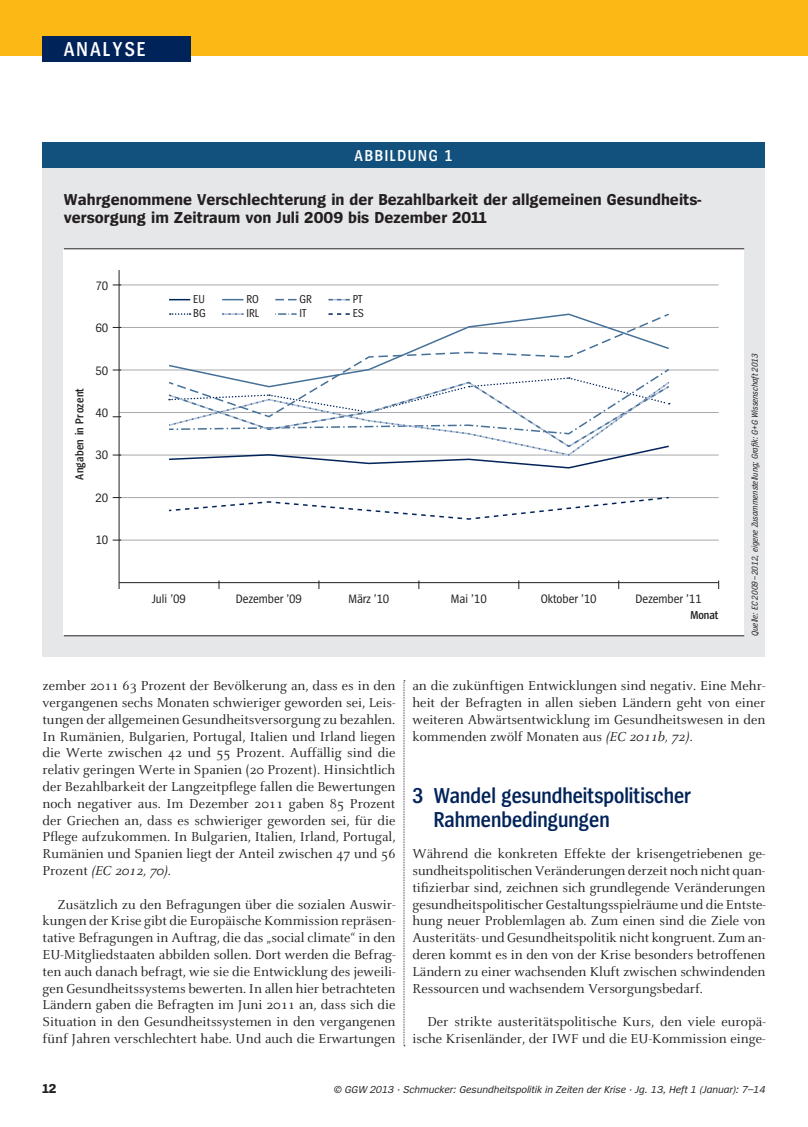
<style>
.page{position:relative;width:808px;height:1127px;background:#fff}
.page>*{position:absolute;margin:0;border:0;box-sizing:border-box;transform-origin:0 0}
.t1{font:600 22.5px/24px "Spiegel Cd";color:#002359}
.t2{font:600 21px "Spiegel Cd";color:#fff}
.t3{font:700 16.5px/18.8px "Spiegel";color:#231f20}
.t4{font:600 16.5px "Spiegel Cd";color:#fff}
.t5{font:14.25px/16.8px "Celeste";color:#231f20;text-align:justify}
.t6{font:700 13.5px "Spiegel";color:#231f20}
.t7{font:12.75px "Spiegel Cd";color:#231f20}
.t8{font:600 12px "Spiegel Cd";letter-spacing:.02em;color:#231f20}
.t9{font:12px "Spiegel Cd";color:#231f20}
.t10{font:italic 10.5px "Spiegel";color:#231f20}
.t11{font:italic 9px "Spiegel Cd";color:#231f20}
.s1{font-style:italic}
</style>
<div class="page">
<div style="left:0;top:0;width:808px;height:55px;background:#fcb814"></div>
<div style="left:43px;top:36px;width:148px;height:26px;background:#002359"></div>
<svg style="left:404px;top:680px;width:1px;height:366px"></svg>
<div style="left:43px;top:166px;width:722px;height:491px;background:#e6e7e9"></div>
<div style="left:64px;top:249px;width:680px;height:387px;background:#fff"></div>
<hr style="left:119px;top:285px;width:600px;height:1px;background:#a8a9ad">
<hr style="left:119px;top:327px;width:600px;height:1px;background:#a8a9ad">
<hr style="left:119px;top:370px;width:600px;height:1px;background:#a8a9ad">
<hr style="left:119px;top:412px;width:600px;height:1px;background:#a8a9ad">
<hr style="left:119px;top:455px;width:600px;height:1px;background:#a8a9ad">
<hr style="left:119px;top:497px;width:600px;height:1px;background:#a8a9ad">
<hr style="left:119px;top:540px;width:600px;height:1px;background:#a8a9ad">
<div style="left:43px;top:142px;width:722px;height:26px;background:#12517d"></div>
<hr style="left:64px;top:248px;width:680px;height:1px;background:#231f20">
<hr style="left:64px;top:635px;width:680px;height:1px;background:#231f20">
<hr style="left:119px;top:582px;width:600px;height:1px;background:#231f20">
<hr style="left:119px;top:270px;width:1px;height:319px;background:#231f20">
<svg style="left:169px;top:496px;width:500px;height:24px"></svg>
<svg style="left:169px;top:299px;width:21px;height:1px"></svg>
<svg style="left:222px;top:299px;width:21px;height:1px"></svg>
<svg style="left:275px;top:299px;width:22px;height:1px"></svg>
<svg style="left:328px;top:299px;width:22px;height:1px"></svg>
<svg style="left:167px;top:313px;width:504px;height:156px"></svg>
<h2 class="t2" style="left:64px;top:38px;width:83px">Analyse</h2>
<p class="t4" style="left:355px;top:147px;width:100px">Abbildung 1</p>
<p class="t3" style="left:64px;top:190px;width:639px">Wahrgenommene Verschlechterung in der Bezahlbarkeit der allgemeinen Gesundheits&shy;versorgung im Zeitraum von Juli 2009 bis Dezember 2011</p>
<p class="t8" style="left:74px;top:480px;width:93px;rotate:-90deg">Angaben in Prozent</p>
<p class="t7" style="left:95px;top:279px;width:14px">70</p>
<p class="t7" style="left:95px;top:321px;width:14px">60</p>
<p class="t7" style="left:95px;top:364px;width:14px">50</p>
<p class="t7" style="left:95px;top:406px;width:14px">40</p>
<p class="t7" style="left:95px;top:449px;width:14px">30</p>
<p class="t7" style="left:95px;top:491px;width:14px">20</p>
<p class="t7" style="left:95px;top:534px;width:14px">10</p>
<p class="t9" style="left:193px;top:293px;width:13px">EU</p>
<p class="t9" style="left:246px;top:293px;width:14px">RO</p>
<p class="t9" style="left:300px;top:293px;width:14px">GR</p>
<p class="t9" style="left:353px;top:293px;width:11px">PT</p>
<p class="t9" style="left:193px;top:307px;width:14px">BG</p>
<p class="t9" style="left:246px;top:307px;width:14px">IRL</p>
<p class="t9" style="left:300px;top:307px;width:8px">IT</p>
<p class="t9" style="left:353px;top:307px;width:13px">ES</p>
<p class="t7" style="left:152px;top:592px;width:35px">Juli ’09</p>
<p class="t7" style="left:236px;top:592px;width:68px">Dezember ’09</p>
<p class="t7" style="left:348px;top:592px;width:43px">März ’10</p>
<p class="t7" style="left:451px;top:592px;width:38px">Mai ’10</p>
<p class="t7" style="left:541px;top:592px;width:57px">Oktober ’10</p>
<p class="t7" style="left:636px;top:592px;width:68px">Dezember ’11</p>
<p class="t8" style="left:690px;top:609px;width:30px">Monat</p>
<p class="t11" style="left:750px;top:636px;width:284px;rotate:-90deg">Quelle: EC 2009– 2012, eigene Zusammenstellung; Grafik: G+G Wissenschaft 2013</p>
<p class="t5" style="left:43px;top:678px;width:354px">zember 2011 63 Prozent der Bevölkerung an, dass es in den vergangenen sechs Monaten schwieriger geworden sei, Leis&shy;tungen der allgemeinen Gesundheitsversorgung zu bezahlen.<br>In Rumänien, Bulgarien, Portugal, Italien und Irland liegen die Werte zwischen 42 und 55 Prozent. Auffällig sind die relativ geringen Werte in Spanien (20 Prozent). Hinsichtlich der Bezahlbarkeit der Langzeitpflege fallen die Bewertungen noch negativer aus. Im Dezember 2011 gaben 85 Prozent der Griechen an, dass es schwieriger geworden sei, für die Pflege aufzukommen. In Bulgarien, Italien, Irland, Portugal, Rumänien und Spanien liegt der Anteil zwischen 47 und 56<br>Prozent <span class="s1">(EC 2012, 70)</span>.</p>
<p class="t5" style="left:43px;top:896px;width:354px;text-indent:15px">Zusätzlich zu den Befragungen über die sozialen Auswir&shy;kungen der Krise gibt die Europäische Kommission repräsen&shy;tative Befragungen in Auftrag, die das „social climate“ in den EU-Mitgliedstaaten abbilden sollen. Dort werden die Befrag&shy;ten auch danach befragt, wie sie die Entwicklung des jeweili&shy;gen Gesundheitssystems bewerten. In allen hier betrachteten Ländern gaben die Befragten im Juni 2011 an, dass sich die Situation in den Gesundheitssystemen in den vergangenen fünf Jahren verschlechtert habe. Und auch die Erwartungen</p>
<p class="t5" style="left:412px;top:678px;width:354px">an die zukünftigen Entwicklungen sind negativ. Eine Mehr&shy;heit der Befragten in allen sieben Ländern geht von einer weiteren Abwärtsentwicklung im Gesundheitswesen in den kommenden zwölf Monaten aus <span class="s1">(EC 2011b, 72)</span>.</p>
<h1 class="t1" style="left:434px;top:784px;width:259px;text-indent:-21px">3 Wandel gesundheitspolitischer<br>Rahmenbedingungen</h1>
<p class="t5" style="left:412px;top:846px;width:355px">Während die konkreten Effekte der krisengetriebenen ge&shy;sundheitspolitischen Veränderungen derzeit noch nicht quan&shy;tifizierbar sind, zeichnen sich grundlegende Veränderungen gesundheitspolitischer Gestaltungsspielräume und die Entste&shy;hung neuer Problemlagen ab. Zum einen sind die Ziele von Austeritäts- und Gesundheitspolitik nicht kongruent. Zum an&shy;deren kommt es in den von der Krise besonders betroffenen Ländern zu einer wachsenden Kluft zwischen schwindenden Ressourcen und wachsendem Versorgungsbedarf.</p>
<p class="t5" style="left:412px;top:1014px;width:355px;text-align:right">Der strikte austeritätspolitische Kurs, den viele europä&shy;ische Krisenländer, der IWF und die EU-Kommission einge-</p>
<p class="t6" style="left:43px;top:1081px;width:15px">12</p>
<p class="t10" style="left:334px;top:1084px;width:433px">© GGW 2013 · Schmucker: Gesundheitspolitik in Zeiten der Krise · Jg. 13, Heft 1 (Januar): 7–14</p>
</div>
